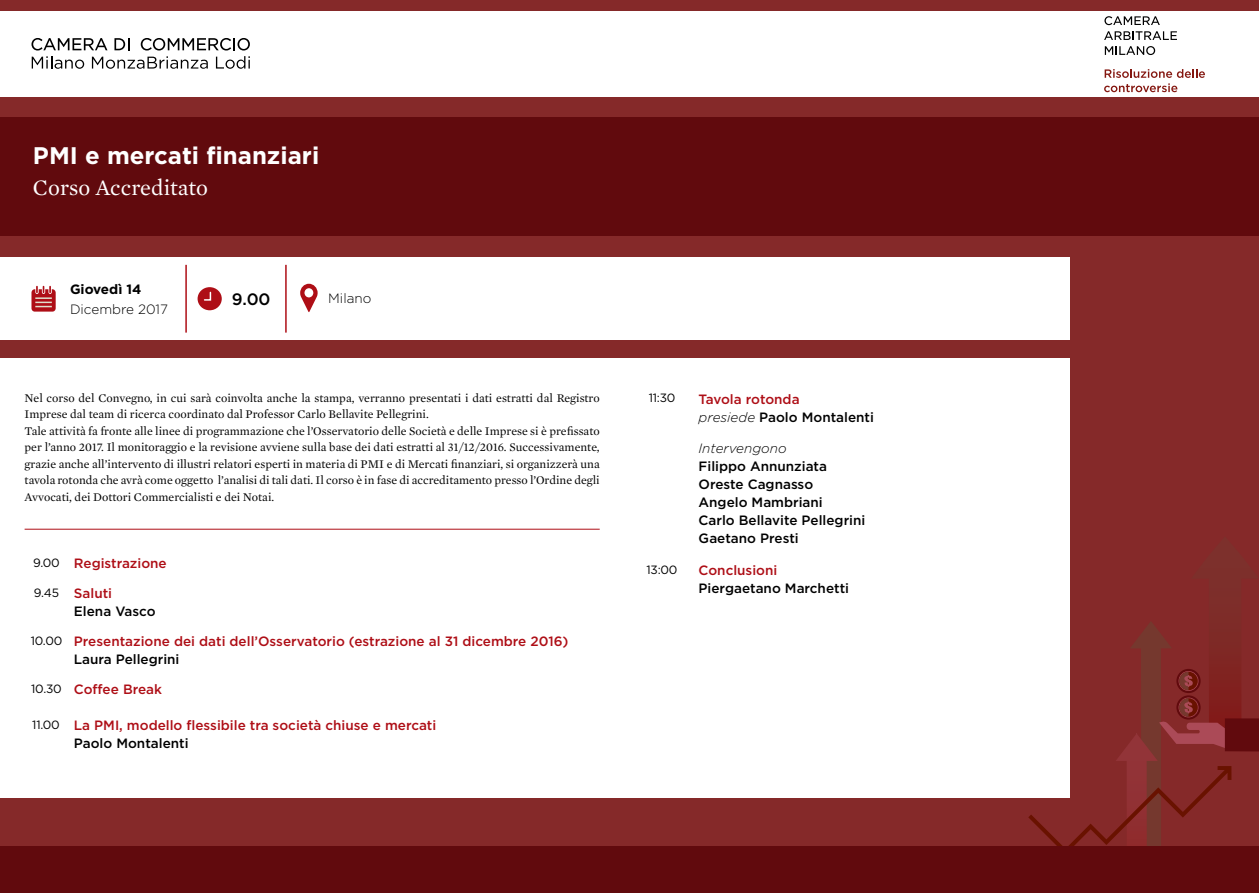
<style>
.page{position:relative;width:1259px;height:893px;background:#fff}
.page>*{position:absolute;margin:0;border:0;box-sizing:border-box;transform-origin:0 0}
.t1{font:700 24px "Gotham";color:#fff}
.t2{font:22.5px "Mercury Text G1";color:#fff}
.t3{font:500 16.5px "Gotham";color:#000}
.t4{font:500 13.5px/18px "Gotham";color:#000}
.t5{font:500 13.5px "Gotham";color:#ae0e16}
.t6{font:300 13.5px "Gotham";color:#000}
.t7{font:700 13.5px "Gotham";color:#000}
.t8{font:italic 300 13.5px "Gotham";color:#000}
.t9{font:12px/16.5px "Mercury Text G1";color:#000}
.t10{font:12px "Gotham";letter-spacing:-.02em;color:#000}
.s1{color:#ae0e16}
.s2{font-weight:300;font-style:italic}
</style>
<div class="page">
<div style="left:629px;top:0;width:629px;height:864px;background:#852929"></div>
<svg style="left:1028px;top:536px;width:231px;height:311px"></svg>
<div style="left:0;top:0;width:629px;height:893px;background:#852929"></div>
<div style="left:0;top:847px;width:1259px;height:46px;background:#610a0d"></div>
<div style="left:0;top:12px;width:1259px;height:85px;background:#fff"></div>
<svg style="left:1104px;top:69px;width:101px;height:23px"></svg>
<svg style="left:1104px;top:16px;width:55px;height:9px"></svg>
<svg style="left:1104px;top:31px;width:73px;height:9px"></svg>
<svg style="left:1104px;top:46px;width:51px;height:9px"></svg>
<div style="left:0;top:257px;width:1069px;height:83px;background:#fff"></div>
<hr style="left:185px;top:265px;width:2px;height:68px;background:#ae0e16">
<hr style="left:285px;top:265px;width:2px;height:68px;background:#ae0e16">
<div style="left:198px;top:287px;width:24px;height:23px;background:#ae0e16;border-radius:50%"></div>
<svg style="left:204px;top:291px;width:8px;height:10px"></svg>
<svg style="left:300px;top:284px;width:18px;height:28px"></svg>
<svg style="left:31px;top:286px;width:25px;height:26px"></svg>
<div style="left:0;top:359px;width:1069px;height:439px;background:#fff"></div>
<hr style="left:25px;top:529px;width:575px;height:1px;background:#ae0e16">
<div style="left:0;top:117px;width:1259px;height:119px;background:#610a0d"></div>
<svg style="left:31px;top:38px;width:219px;height:31px"></svg>
<h1 class="t1" style="left:33px;top:139px;width:288px">PMI e mercati finanziari</h1>
<h2 class="t2" style="left:33px;top:171px;width:177px">Corso Accreditato</h2>
<p class="t7" style="left:70px;top:281px;width:73px">Giovedì 14</p>
<p class="t6" style="left:70px;top:301px;width:99px">Dicembre 2017</p>
<p class="t7" style="left:70px;top:281px;width:32px">Mart</p>
<p class="t7" style="left:126px;top:281px;width:10px">9</p>
<p class="t6" style="left:70px;top:301px;width:85px">Maggio 2017</p>
<h3 class="t3" style="left:232px;top:289px;width:40px">9.00</h3>
<p class="t6" style="left:328px;top:290px;width:45px">Milano</p>
<p class="t9" style="left:25px;top:389px;width:576px">Nel corso del Convegno, in cui sarà coinvolta anche la stampa, verranno presentati i dati estratti dal Registro Imprese dal team di ricerca coordinato dal Professor Carlo Bellavite Pellegrini.<br>Tale attività fa fronte alle linee di programmazione che l’Osservatorio delle Società e delle Imprese si è prefissato per l’anno 2017. Il monitoraggio e la revisione avviene sulla base dei dati estratti al 31/12/2016. Successivamente, grazie anche all’intervento di illustri relatori esperti in materia di PMI e di Mercati finanziari, si organizzerà una tavola rotonda che avrà come oggetto l’analisi di tali dati. Il corso è in fase di accreditamento presso l’Ordine degli Avvocati, dei Dottori Commercialisti e dei Notai.</p>
<p class="t10" style="left:33px;top:555px;width:28px">9.00</p>
<p class="t10" style="left:34px;top:585px;width:27px">9.45</p>
<p class="t10" style="left:31px;top:633px;width:33px">10.00</p>
<p class="t10" style="left:31px;top:681px;width:32px">10.30</p>
<p class="t10" style="left:32px;top:717px;width:29px">11.00</p>
<p class="t5" style="left:74px;top:555px;width:94px">Registrazione</p>
<p class="t5" style="left:74px;top:585px;width:40px">Saluti</p>
<p class="t4" style="left:74px;top:602px;width:83px">Elena Vasco</p>
<p class="t5" style="left:74px;top:633px;width:496px">Presentazione dei dati dell’Osservatorio (estrazione al 31 dicembre 2016)</p>
<p class="t4" style="left:74px;top:650px;width:107px">Laura Pellegrini</p>
<p class="t5" style="left:74px;top:681px;width:90px">Coffee Break</p>
<p class="t5" style="left:74px;top:717px;width:364px">La PMI, modello flessibile tra società chiuse e mercati</p>
<p class="t4" style="left:74px;top:734px;width:116px">Paolo Montalenti</p>
<p class="t10" style="left:649px;top:390px;width:28px">11:30</p>
<p class="t10" style="left:646px;top:562px;width:32px">13:00</p>
<p class="t4" style="left:698px;top:390px;width:177px"><span class="s1">Tavola rotonda<br></span><span class="s2">presiede</span> Paolo Montalenti</p>
<p class="t8" style="left:698px;top:440px;width:89px">Intervengono</p>
<p class="t4" style="left:698px;top:457px;width:168px">Filippo Annunziata<br>Oreste Cagnasso<br>Angelo Mambriani<br>Carlo Bellavite Pellegrini<br>Gaetano Presti</p>
<p class="t5" style="left:698px;top:561px;width:80px">Conclusioni</p>
<p class="t4" style="left:698px;top:579px;width:152px">Piergaetano Marchetti</p>
</div>
